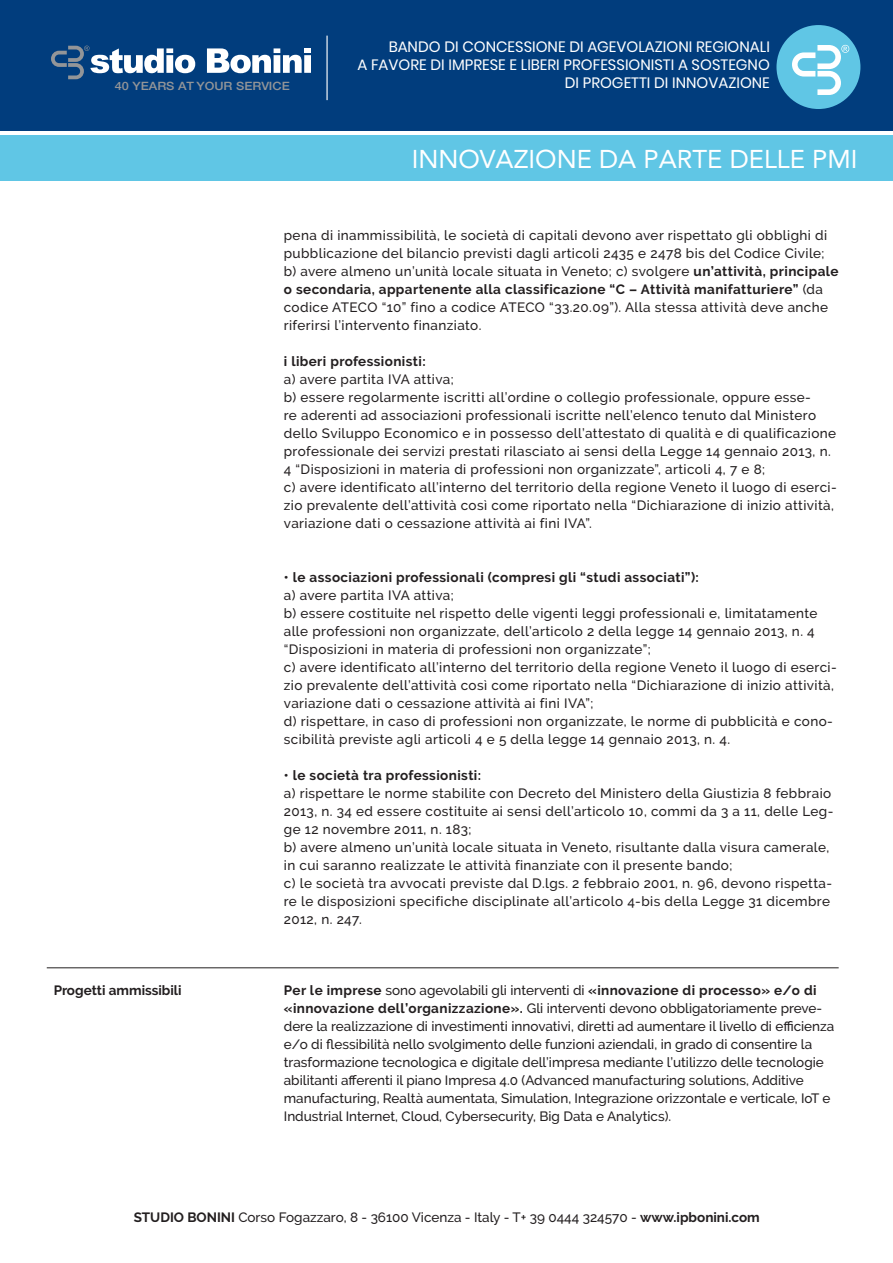
<style>
.page{position:relative;width:893px;height:1263px;background:#fff}
.page>*{position:absolute;margin:0;border:0;box-sizing:border-box;transform-origin:0 0}
.t1{font:25.65px "Avenir";color:#fff}
.t2{font:15px/18px "Poppins";color:#fff;text-align:right}
.t3{font:500 13.5px/18px "Raleway";letter-spacing:.03em;color:#231f20}
.t4{font:500 13.5px/18px "Raleway";color:#231f20}
.t5{font:700 13.5px "Raleway";letter-spacing:.03em;color:#231f20}
.t6{font:700 13.5px "Raleway";color:#231f20}
.t7{font:500 11.4px "Helvetica Neue";color:#939598;scale:1.12 1}
.s1{font-weight:700}
</style>
<div class="page">
<hr style="left:47px;top:967px;width:792px;height:1px;background:#231f20">
<div style="left:0;top:0;width:892px;height:131px;background:#013d7d"></div>
<div style="left:0;top:136px;width:892px;height:45px;background:#60c6e5"></div>
<svg style="left:51px;top:46px;width:144px;height:33px"></svg>
<svg style="left:207px;top:48px;width:104px;height:25px"></svg>
<div style="left:304px;top:55px;width:7px;height:18px;background:#fff"></div>
<hr style="left:326px;top:36px;width:2px;height:64px;background:#fff">
<div style="left:776px;top:25px;width:84px;height:84px;background:#60c6e5;border-radius:50%"></div>
<svg style="left:792px;top:45px;width:57px;height:50px"></svg>
<p class="t7" style="left:115px;top:77px;width:158px">40 YEARS AT YOUR SERVICE</p>
<p class="t2" style="left:357px;top:38px;width:414px">BANDO DI CONCESSIONE DI AGEVOLAZIONI REGIONALI<br>A FAVORE DI IMPRESE E LIBERI PROFESSIONISTI A SOSTEGNO<br>DI PROGETTI DI INNOVAZIONE</p>
<h1 class="t1" style="left:412px;top:138px;width:447px">INNOVAZIONE DA PARTE DELLE PMI</h1>
<p class="t3" style="left:284px;top:226px;width:556px">pena di inammissibilità, le società di capitali devono aver rispettato gli obblighi di pubblicazione del bilancio previsti dagli articoli 2435 e 2478 bis del Codice Civile; b) avere almeno un’unità locale situata in Veneto; c) svolgere <span class="s1">un’attività, principale o secondaria, appartenente alla classificazione “C – Attività manifatturiere”</span> (da codice ATECO “10” fino a codice ATECO “33.20.09”). Alla stessa attività deve anche riferirsi l’intervento finanziato.</p>
<p class="t5" style="left:284px;top:354px;width:143px">i liberi professionisti:</p>
<p class="t3" style="left:284px;top:370px;width:554px">a) avere partita IVA attiva;<br>b) essere regolarmente iscritti all’ordine o collegio professionale, oppure esse-<br>re aderenti ad associazioni professionali iscritte nell’elenco tenuto dal Ministero dello Sviluppo Economico e in possesso dell’attestato di qualità e di qualificazione professionale dei servizi prestati rilasciato ai sensi della Legge 14 gennaio 2013, n.<br>4 “Disposizioni in materia di professioni non organizzate”, articoli 4, 7 e 8;<br>c) avere identificato all’interno del territorio della regione Veneto il luogo di eserci&shy;zio prevalente dell’attività così come riportato nella “Dichiarazione di inizio attività, variazione dati o cessazione attività ai fini IVA”.</p>
<p class="t6" style="left:54px;top:982px;width:130px">Progetti ammissibili</p>
<p class="t5" style="left:284px;top:570px;width:417px">• le associazioni professionali (compresi gli “studi associati”):</p>
<p class="t3" style="left:284px;top:586px;width:554px">a) avere partita IVA attiva;<br>b) essere costituite nel rispetto delle vigenti leggi professionali e, limitatamente alle professioni non organizzate, dell’articolo 2 della legge 14 gennaio 2013, n. 4 “Disposizioni in materia di professioni non organizzate”;<br>c) avere identificato all’interno del territorio della regione Veneto il luogo di eserci&shy;zio prevalente dell’attività così come riportato nella “Dichiarazione di inizio attività, variazione dati o cessazione attività ai fini IVA”;<br>d) rispettare, in caso di professioni non organizzate, le norme di pubblicità e cono&shy;scibilità previste agli articoli 4 e 5 della legge 14 gennaio 2013, n. 4.</p>
<p class="t5" style="left:284px;top:768px;width:199px">• le società tra professionisti:</p>
<p class="t3" style="left:284px;top:784px;width:551px">a) rispettare le norme stabilite con Decreto del Ministero della Giustizia 8 febbraio 2013, n. 34 ed essere costituite ai sensi dell’articolo 10, commi da 3 a 11, delle Leg&shy;ge 12 novembre 2011, n. 183;<br>b) avere almeno un’unità locale situata in Veneto, risultante dalla visura camerale, in cui saranno realizzate le attività finanziate con il presente bando;<br>c) le società tra avvocati previste dal D.lgs. 2 febbraio 2001, n. 96, devono rispetta&shy;re le disposizioni specifiche disciplinate all’articolo 4-bis della Legge 31 dicembre 2012, n. 247.</p>
<p class="t4" style="left:284px;top:981px;width:552px"><span class="s1">Per le imprese</span> sono agevolabili gli interventi di <span class="s1">«innovazione di processo» e/o di «innovazione dell’organizzazione».</span> Gli interventi devono obbligatoriamente preve&shy;dere la realizzazione di investimenti innovativi, diretti ad aumentare il livello di efficienza e/o di flessibilità nello svolgimento delle funzioni aziendali, in grado di consentire la trasformazione tecnologica e digitale dell’impresa mediante l’utilizzo delle tecnologie abilitanti afferenti il piano Impresa 4.0 (Advanced manufacturing solutions, Additive manufacturing, Realtà aumentata, Simulation, Integrazione orizzontale e verticale, IoT e Industrial Internet, Cloud, Cybersecurity, Big Data e Analytics).</p>
<p class="t4" style="left:134px;top:1208px;width:628px"><span class="s1">STUDIO BONINI</span> Corso Fogazzaro, 8 - 36100 Vicenza - Italy - T+ 39 0444 324570 - <span class="s1">www.ipbonini.com</span></p>
</div>
